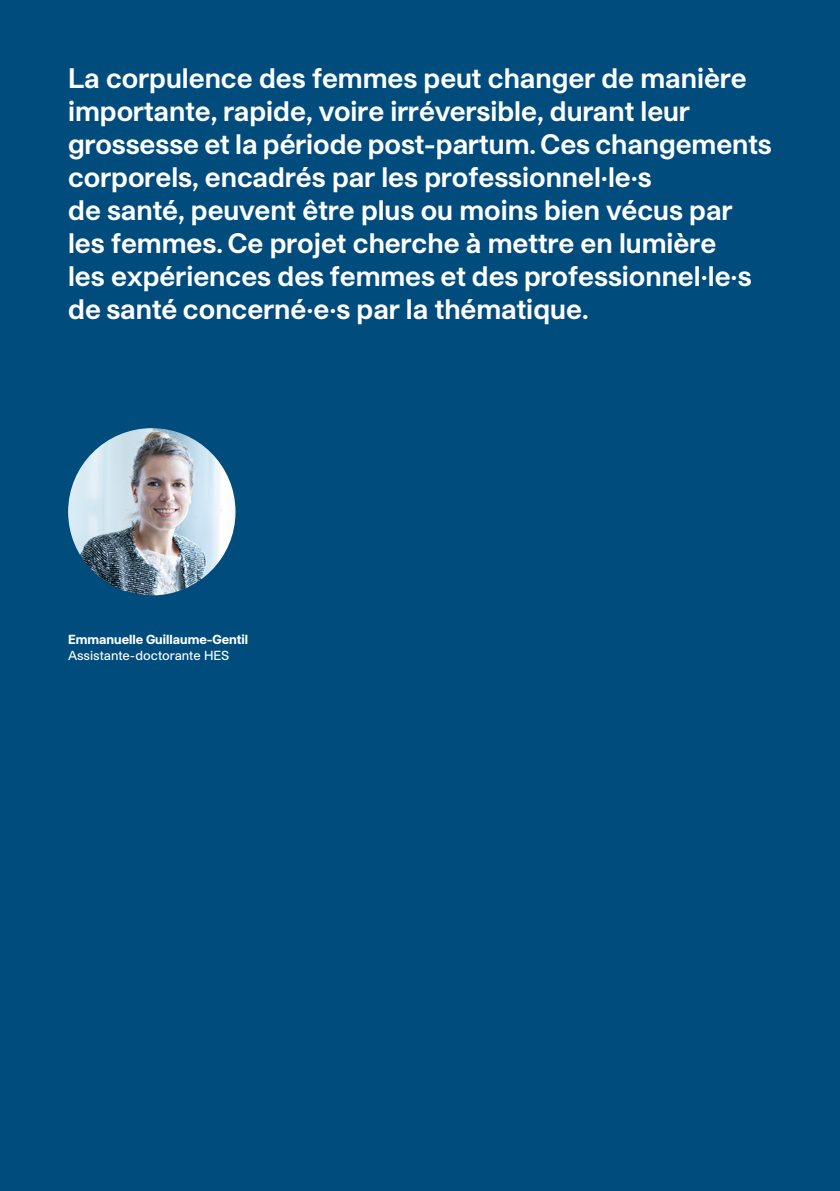
<style>
.page{position:relative;width:840px;height:1191px;background:#fff}
.page>*{position:absolute;margin:0;border:0;box-sizing:border-box;transform-origin:0 0}
.t1{font:700 27px/33px "Studio Pro";color:#fff}
.t2{font:800 12.6px "Studio Pro";color:#fff}
.t3{font:500 12.6px "Studio Pro";color:#fff}
</style>
<div class="page">
<div style="left:0;top:0;width:839px;height:1191px;background:#004c7d"></div>
<img style="left:68px;top:428px;width:167px;height:167px;border-radius:84px">
<p class="t1" style="left:68px;top:61px;width:704px">La corpulence des femmes peut changer de manière importante, rapide, voire irréversible, durant leur grossesse et la période post-partum. Ces changements corporels, encadrés par les professionnel·le·s<br>de santé, peuvent être plus ou moins bien vécus par les femmes. Ce projet cherche à mettre en lumière<br>les expériences des femmes et des professionnel·le·s de santé concerné·e·s par la thématique.</p>
<p class="t2" style="left:68px;top:630px;width:181px">Emmanuelle Guillaume-Gentil</p>
<p class="t3" style="left:68px;top:647px;width:163px">Assistante-doctorante HES</p>
</div>
